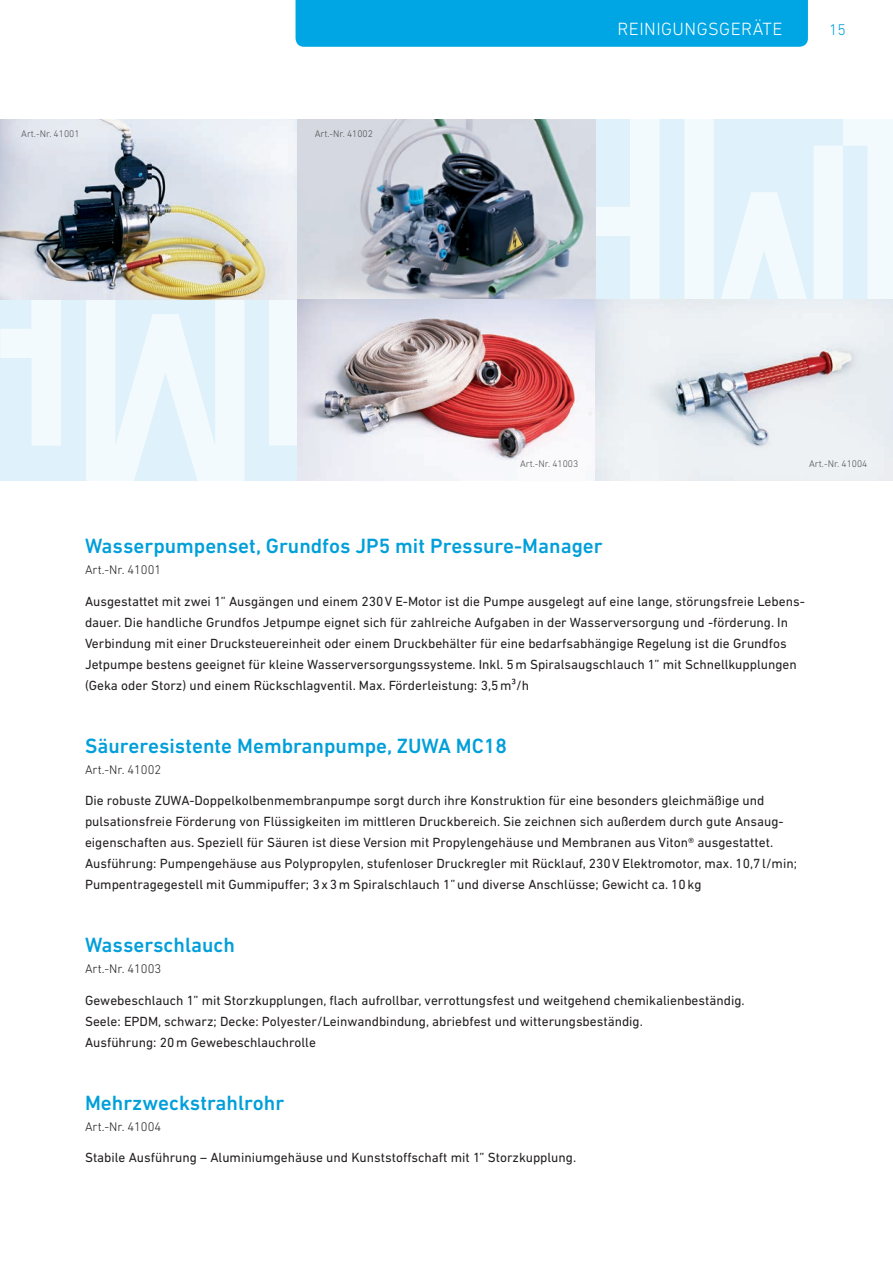
<style>
.page{position:relative;width:893px;height:1263px;background:#fff}
.page>*{position:absolute;margin:0;border:0;box-sizing:border-box;transform-origin:0 0}
.t1{font:500 21px "DIN Next LT Pro";color:#009fda}
.t2{font:300 18px "DIN Next LT Pro";letter-spacing:.025em;color:#fff}
.t3{font:300 15.75px "DIN Next LT Pro";color:#009fda}
.t4{font:13.5px/21px "DIN Next LT Pro";color:#231f20}
.t5{font:300 12.75px "DIN Next LT Pro";color:#231f20}
.t6{font:300 9.75px "DIN Next LT Pro";color:#4b4c4d}
</style>
<div class="page">
<svg style="left:0;top:300px;width:314px;height:181px;fill:#f3fafd"></svg>
<svg style="left:595px;top:119px;width:298px;height:181px;fill:#e5f3fa"></svg>
<img style="left:1px;top:119px;width:594px;height:181px">
<img style="left:0;top:119px;width:1px;height:181px">
<img style="left:298px;top:300px;width:595px;height:180px">
<div style="left:296px;top:0;width:512px;height:47px;background:#00a6e4"></div>
<p class="t6" style="left:21px;top:128px;width:60px">Art.-Nr. 41001</p>
<p class="t6" style="left:315px;top:128px;width:60px">Art.-Nr. 41002</p>
<h2 class="t2" style="left:617px;top:18px;width:167px">REINIGUNGSGERÄTE</h2>
<p class="t3" style="left:829px;top:20px;width:18px">15</p>
<p class="t6" style="left:520px;top:458px;width:60px">Art.-Nr. 41003</p>
<p class="t6" style="left:809px;top:458px;width:60px">Art.-Nr. 41004</p>
<h1 class="t1" style="left:85px;top:534px;width:519px">Wasserpumpenset, Grundfos JP5 mit Pressure-Manager</h1>
<p class="t5" style="left:85px;top:563px;width:78px">Art.-Nr. 41001</p>
<p class="t4" style="left:85px;top:591px;width:721px">Ausgestattet mit zwei 1” Ausgängen und einem 230V E-Motor ist die Pumpe ausgelegt auf eine lange, störungsfreie Lebens&shy;dauer. Die handliche Grundfos Jetpumpe eignet sich für zahlreiche Aufgaben in der Wasserversorgung und -förderung. In Verbindung mit einer Drucksteuereinheit oder einem Druckbehälter für eine bedarfsabhängige Regelung ist die Grundfos Jetpumpe bestens geeignet für kleine Wasserversorgungssysteme. Inkl. 5m Spiralsaugschlauch 1” mit Schnellkupplungen (Geka oder Storz) und einem Rückschlagventil. Max. Förderleistung: 3,5m³/h</p>
<h1 class="t1" style="left:85px;top:733px;width:423px">Säureresistente Membranpumpe, ZUWA MC18</h1>
<p class="t5" style="left:85px;top:762px;width:78px">Art.-Nr. 41002</p>
<p class="t4" style="left:85px;top:790px;width:713px">Die robuste ZUWA-Doppelkolbenmembranpumpe sorgt durch ihre Konstruktion für eine besonders gleichmäßige und pulsationsfreie Förderung von Flüssigkeiten im mittleren Druckbereich. Sie zeichnen sich außerdem durch gute Ansaug&shy;eigenschaften aus. Speziell für Säuren ist diese Version mit Propylengehäuse und Membranen aus Viton® ausgestattet.<br>Ausführung: Pumpengehäuse aus Polypropylen, stufenloser Druckregler mit Rücklauf, 230V Elektromotor, max. 10,7l/min; Pumpentragegestell mit Gummipuffer; 3x3m Spiralschlauch 1”und diverse Anschlüsse; Gewicht ca. 10kg</p>
<h1 class="t1" style="left:85px;top:933px;width:152px">Wasserschlauch</h1>
<p class="t5" style="left:85px;top:962px;width:78px">Art.-Nr. 41003</p>
<p class="t4" style="left:85px;top:990px;width:661px">Gewebeschlauch 1” mit Storzkupplungen, flach aufrollbar, verrottungsfest und weitgehend chemikalienbeständig.<br>Seele: EPDM, schwarz; Decke: Polyester/Leinwandbindung, abriebfest und witterungsbeständig.<br>Ausführung: 20m Gewebeschlauchrolle</p>
<h1 class="t1" style="left:85px;top:1090px;width:201px">Mehrzweckstrahlrohr</h1>
<p class="t5" style="left:85px;top:1119px;width:78px">Art.-Nr. 41004</p>
<p class="t4" style="left:85px;top:1147px;width:493px">Stabile Ausführung – Aluminiumgehäuse und Kunststoffschaft mit 1” Storzkupplung.</p>
</div>
